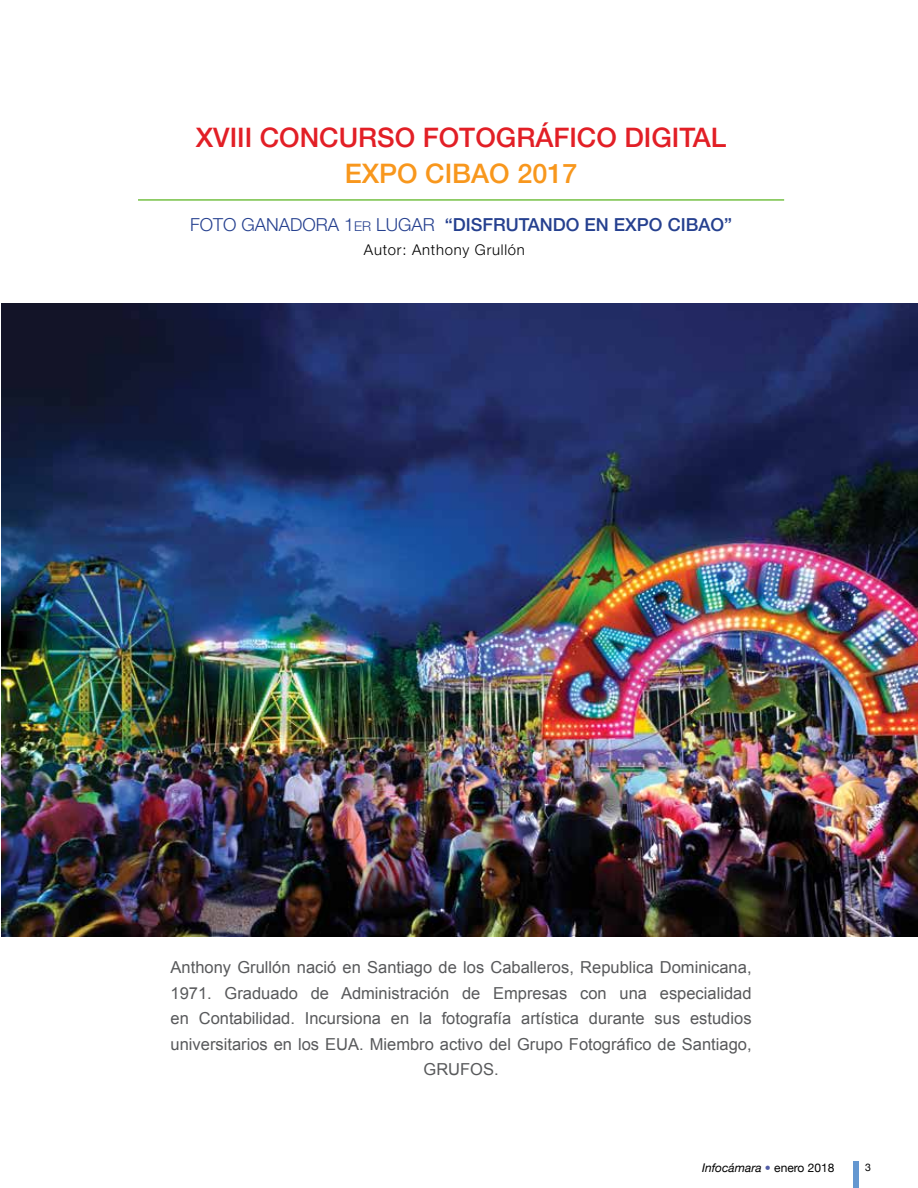
<style>
.page{position:relative;width:918px;height:1188px;background:#fff}
.page>*{position:absolute;margin:0;border:0;box-sizing:border-box;transform-origin:0 0}
.t1{font:500 27px "Helvetica Neue LT Std";color:#e21f26}
.t2{font:500 27px "Helvetica Neue LT Std";color:#f8971d}
.t3{font:500 18px "Helvetica Neue LT Std";color:#25408f}
.t4{font:300 18px "Helvetica Neue LT Std";color:#25408f}
.t5{font:16.5px/25.5px "Arial";color:#58595b;text-align:center}
.t6{font:300 14.85px "Helvetica Neue LT Std";letter-spacing:.05em;color:#000}
.t7{font:italic 12px "Helvetica Neue";color:#000}
.t8{font:10.5px "Helvetica Neue";color:#000}
.s1{font-weight:300}
.s2{font-weight:300;font-size:13.5px}
.s3{color:#525da6}
.s4{font-style:normal}
</style>
<div class="page">
<div style="left:853px;top:1161px;width:6px;height:27px;background:#6497d0"></div>
<img style="left:2px;top:304px;width:916px;height:632px">
<hr style="left:138px;top:199px;width:646px;height:2px;background:#75c044">
<h1 class="t1" style="left:196px;top:121px;width:532px">XVIII CONC URSO FOTOGRÁFICO DIGITAL</h1>
<h1 class="t2" style="left:345px;top:157px;width:234px">EXPO CIBAO 2017</h1>
<p class="t4" style="left:190px;top:214px;width:23px">FOTO</p>
<p class="t4" style="left:242px;top:214px;width:51px">GANADO</p>
<p class="t3" style="left:316px;top:214px;width:418px"><span class="s1">RA 1</span><span class="s2">ER</span> <span class="s1">LUGAR</span> “DISFRUTANDO EN EXPO CIBAO”</p>
<p class="t6" style="left:364px;top:240px;width:162px">AUTOR: ANTHONY GRULLÓN</p>
<p class="t5" style="left:171px;top:955px;width:583px">Anthony Grullón nació en Santiago de los Caballeros, Republica Dominicana, 1971. Graduado de Administración de Empresas con una especialidad en Contabilidad. Incursiona en la fotografía artística durante sus estudios universitarios en los EUA. Miembro activo del Grupo Fotográfico de Santiago, GRUFOS.</p>
<p class="t7" style="left:702px;top:1160px;width:134px">Infocámara <span class="s3">•</span> <span class="s4">enero 2018</span></p>
<p class="t8" style="left:865px;top:1160px;width:7px">3</p>
</div>
